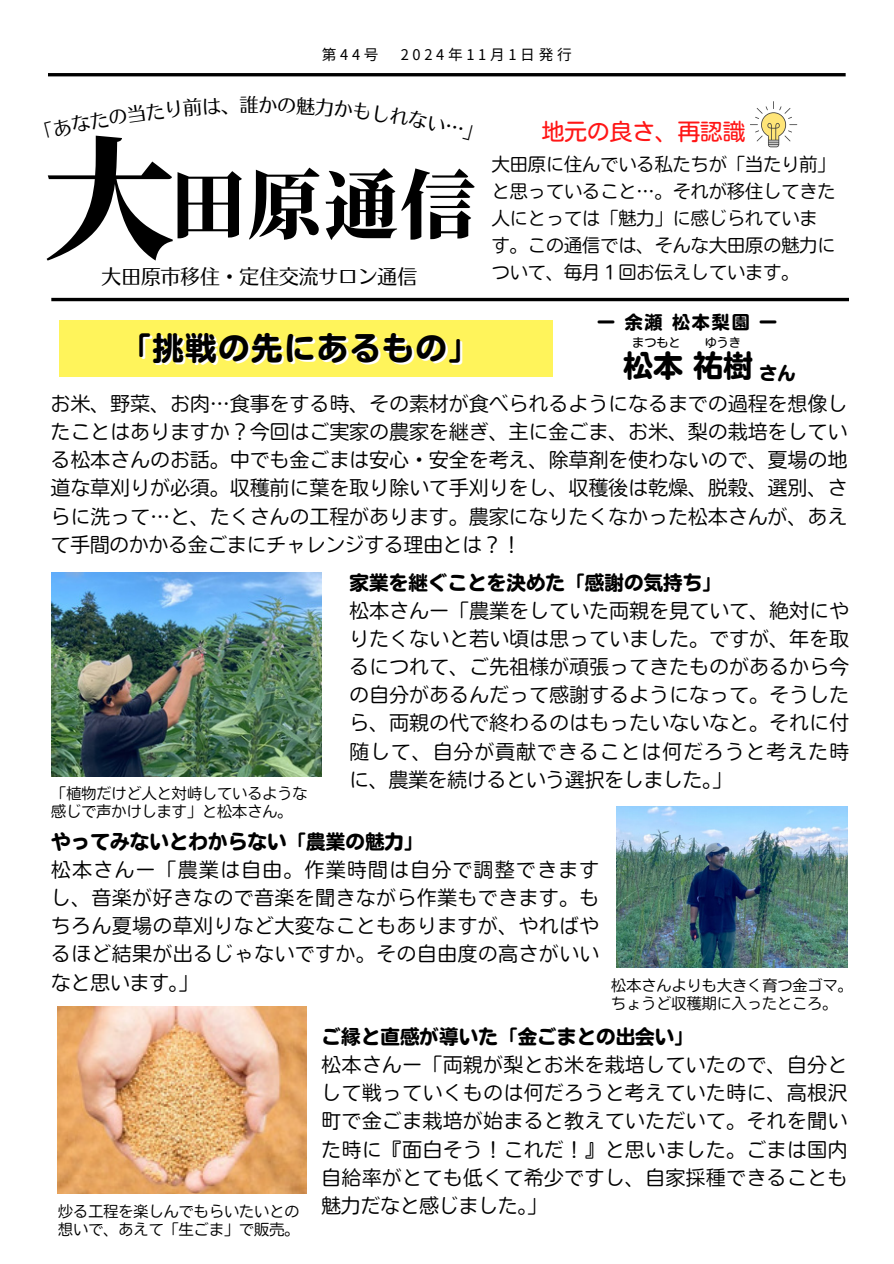
<style>
.page{position:relative;width:894px;height:1264px;background:#fff}
.page>*{position:absolute;margin:0;border:0;box-sizing:border-box;transform-origin:0 0}
.t1{font:800 132px "Source Han Serif JP";color:#000}
.t2{font:800 75px "Source Han Serif JP";color:#000}
.t3{font:31.5px "Nud Motoya Maru Std W6";letter-spacing:.045em;color:#000}
.t4{font:30px "Nud Motoya Maru Std W6";color:#000}
.t5{font:22.5px "Nud Motoya Maru Std W3";letter-spacing:.005em;color:#ff1616}
.t6{font:19.65px "Nud Motoya Aporo Std W3";letter-spacing:.005em;color:#000}
.t7{font:19.5px/28.2px "Nud Motoya Maru Std W2 b";letter-spacing:.035em;color:#000;text-align:justify}
.t8{font:19.5px "Nud Motoya Maru Std W6";letter-spacing:.005em;color:#000}
.t9{font:18px/27px "Nud Motoya Maru Std W2 b";letter-spacing:.005em;color:#000}
.t10{font:18px "Nud Motoya Maru Std W6";letter-spacing:.105em;color:#000}
.t11{font:15px/18px "Nud Motoya Maru Std W2 b";letter-spacing:.005em;color:#000}
.t12{font:14.7px "irohakaku C";letter-spacing:.25em;color:#000}
.t13{font:12px "Nud Motoya Maru Std W3";letter-spacing:.005em;color:#000}
</style>
<div class="page">
<hr style="left:48px;top:73px;width:797px;height:3px;background:#000">
<hr style="left:51px;top:298px;width:797px;height:3px;background:#000">
<svg style="left:750px;top:101px;width:47px;height:46px"></svg>
<div style="left:59px;top:321px;width:493px;height:56px;background:#fff45b"></div>
<img style="left:51px;top:572px;width:270px;height:204px">
<img style="left:58px;top:1006px;width:248px;height:187px">
<img style="left:616px;top:806px;width:231px;height:161px">
<p class="t12" style="left:322px;top:44px;width:58px">第44号</p>
<p class="t12" style="left:400px;top:44px;width:172px">2024年11月1日発行</p>
<h6 class="t1" style="left:43px;top:96px;width:128px">大</h6>
<h6 class="t2" style="left:171px;top:146px;width:306px">田原通信</h6>
<h5 class="t6" style="left:102px;top:267px;width:317px">大田原市移住・定住交流サロン通信</h5>
<p class="t5" style="left:541px;top:120px;width:205px">地元の良さ、再認識</p>
<p class="t9" style="left:491px;top:151px;width:345px">大田原に住んでいる私たちが「当たり前」と思っていること…。それが移住してきた人にとっては「魅力」に感じられています。この通信では、そんな大田原の魅力について、毎月１回お伝えしています。</p>
<p class="t10" style="left:597px;top:313px;width:181px">ー余瀬松本梨園ー</p>
<p class="t13" style="left:632px;top:336px;width:50px">まつもと</p>
<p class="t13" style="left:704px;top:336px;width:38px">ゆうき</p>
<h3 class="t4" style="left:622px;top:350px;width:132px">松本祐樹</h3>
<h3 class="t3" style="left:119px;top:332px;width:362px">「挑戦の先にあるもの」</h3>
<p class="t10" style="left:759px;top:364px;width:38px">さん</p>
<p class="t7" style="left:51px;top:389px;width:797px">お米、野菜、お肉…食事をする時、その素材が食べられるようになるまでの過程を想像したことはありますか？今回はご実家の農家を継ぎ、主に金ごま、お米、梨の栽培をしている松本さんのお話。中でも金ごまは安心・安全を考え、除草剤を使わないので、夏場の地道な草刈りが必須。収穫前に葉を取り除いて手刈りをし、収穫後は乾燥、脱穀、選別、さらに洗って…と、たくさんの工程があります。農家になりたくなかった松本さんが、あえて手間のかかる金ごまにチャレンジする理由とは？！</p>
<h1 class="t11" style="left:51px;top:784px;width:258px">「植物だけど人と対峙しているような感じで声かけします」と松本さん。</h1>
<p class="t8" style="left:349px;top:572px;width:374px">家業を継ぐことを決めた「感謝の気持ち」</p>
<p class="t7" style="left:349px;top:596px;width:500px">松本さんー「農業をしていた両親を見ていて、絶対にやりたくないと若い頃は思っていました。ですが、年を取るにつれて、ご先祖様が頑張ってきたものがあるから今の自分があるんだって感謝するようになって。そうしたら、両親の代で終わるのはもったいないなと。それに付随して、自分が貢献できることは何だろうと考えた時に、農業を続けるという選択をしました。」</p>
<p class="t8" style="left:51px;top:831px;width:374px">やってみないとわからない「農業の魅力」</p>
<p class="t7" style="left:51px;top:855px;width:549px">松本さんー「農業は自由。作業時間は自分で調整できますし、音楽が好きなので音楽を聞きながら作業もできます。もちろん夏場の草刈りなど大変なこともありますが、やればやるほど結果が出るじゃないですか。その自由度の高さがいいなと思います。」</p>
<p class="t8" style="left:321px;top:1026px;width:374px">ご縁と直感が導いた「金ごまとの出会い」</p>
<p class="t7" style="left:321px;top:1050px;width:527px">松本さんー「両親が梨とお米を栽培していたので、自分として戦っていくものは何だろうと考えていた時に、高根沢町で金ごま栽培が始まると教えていただいて。それを聞いた時に『面白そう！これだ！』と思いました。ごまは国内自給率がとても低くて希少ですし、自家採種できることも魅力だなと感じました。」</p>
<p class="t11" style="left:611px;top:976px;width:243px">松本さんよりも大きく育つ金ゴマ。ちょうど収穫期に入ったところ。</p>
<h6 class="t11" style="left:58px;top:1202px;width:243px">炒る工程を楽しんでもらいたいとの</h6>
<h3 class="t11" style="left:58px;top:1220px;width:243px">想いで、あえて「生ごま」で販売。</h3>
</div>
